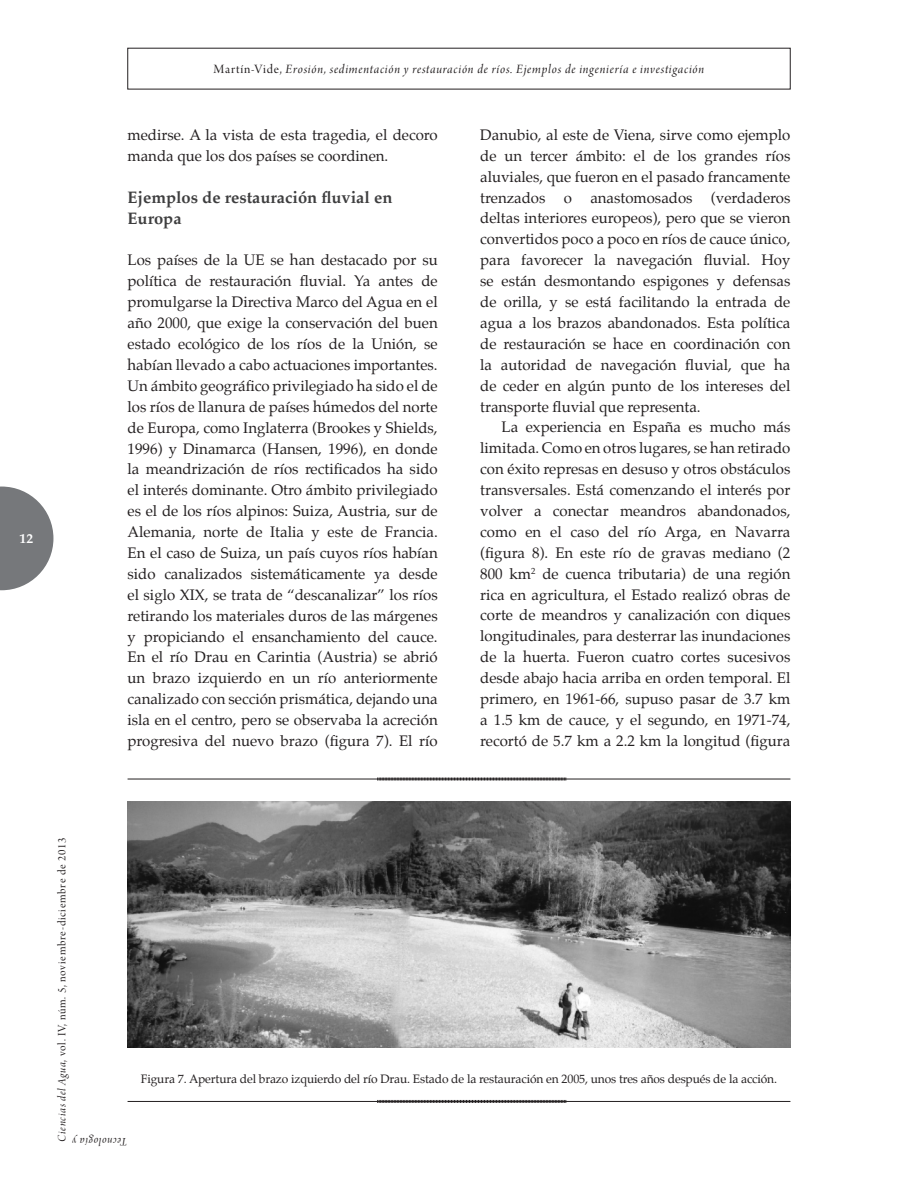
<style>
.page{position:relative;width:918px;height:1188px;background:#fff}
.page>*{position:absolute;margin:0;border:0;box-sizing:border-box;transform-origin:0 0}
.Subtítulos{font:700 16.5px/21px "Palatino";color:#3e3e3f}
.Sin_sangría{font:15px/20.9px "Palatino";color:#231f20;text-align:justify}
.Cuerpo_del_texto{font:15px/20.9px "Palatino";color:#231f20}
.t1{font:13.5px "Arno Pro Italic Display";letter-spacing:.055em;color:#231f20}
.t2{font:700 13.5px "Palatino";color:#fff}
.Tíitulo_de_figuras{font:12px "Palatino";letter-spacing:-.01em;color:#231f20}
.t3{font:12px "Arno Pro Display";letter-spacing:.06em;color:#231f20}
.t4{font:12px "Arno Pro Italic Display";color:#231f20}
.s1{font-family:"Arno Pro Display"}
.s2{font-family:"Arno Pro Italic Display"}
</style>
<div class="page">
<svg style="left:0;top:487px;width:53px;height:103px"></svg>
<img style="left:128px;top:802px;width:662px;height:245px">
<hr style="left:128px;top:1101px;width:662px;height:1px;background:#231f20">
<svg style="left:377px;top:1100px;width:190px;height:3px"></svg>
<hr style="left:128px;top:779px;width:662px;height:1px;background:#231f20">
<svg style="left:377px;top:778px;width:190px;height:3px"></svg>
<p class="t2" style="left:20px;top:526px;width:15px">12</p>
<p class="t1" style="left:214px;top:61px;width:492px"><span class="s1">Martín-Vide,</span> Erosión, sedimentación y restauración de ríos. Ejemplos de ingeniería e investigación</p>
<p class="Cuerpo_del_texto" style="left:128px;top:124px;width:312px">medirse. A la vista de esta tragedia, el decoro manda que los dos países se coordinen.</p>
<p class="Subtítulos" style="left:128px;top:186px;width:266px">Ejemplos de restauración fluvial en<br>Europa</p>
<p class="Sin_sangría" style="left:128px;top:250px;width:312px">Los países de la UE se han destacado por su política de restauración fluvial. Ya antes de promulgarse la Directiva Marco del Agua en el año 2000, que exige la conservación del buen estado ecológico de los ríos de la Unión, se habían llevado a cabo actuaciones importantes.<br>Un ámbito geográfico privilegiado ha sido el de los ríos de llanura de países húmedos del norte de Europa, como Inglaterra (Brookes y Shields, 1996) y Dinamarca (Hansen, 1996), en donde la meandrización de ríos rectificados ha sido el interés dominante. Otro ámbito privilegiado es el de los ríos alpinos: Suiza, Austria, sur de Alemania, norte de Italia y este de Francia.<br>En el caso de Suiza, un país cuyos ríos habían sido canalizados sistemáticamente ya desde el siglo XIX, se trata de “descanalizar” los ríos retirando los materiales duros de las márgenes y propiciando el ensanchamiento del cauce.<br>En el río Drau en Carintia (Austria) se abrió un brazo izquierdo en un río anteriormente canalizado con sección prismática, dejando una isla en el centro, pero se observaba la acreción progresiva del nuevo brazo (figura 7). El río</p>
<p class="Sin_sangría" style="left:480px;top:124px;width:312px">Danubio, al este de Viena, sirve como ejemplo de un tercer ámbito: el de los grandes ríos aluviales, que fueron en el pasado francamente trenzados o anastomosados (verdaderos deltas interiores europeos), pero que se vieron convertidos poco a poco en ríos de cauce único, para favorecer la navegación fluvial. Hoy se están desmontando espigones y defensas de orilla, y se está facilitando la entrada de agua a los brazos abandonados. Esta política de restauración se hace en coordinación con la autoridad de navegación fluvial, que ha de ceder en algún punto de los intereses del transporte fluvial que representa.</p>
<p class="Cuerpo_del_texto" style="left:480px;top:417px;width:312px;text-align:justify;text-indent:21px">La experiencia en España es mucho más limitada. Como en otros lugares, se han retirado con éxito represas en desuso y otros obstáculos transversales. Está comenzando el interés por volver a conectar meandros abandonados, como en el caso del río Arga, en Navarra (figura 8). En este río de gravas mediano (2<br>800 km<sup>2</sup> de cuenca tributaria) de una región rica en agricultura, el Estado realizó obras de corte de meandros y canalización con diques longitudinales, para desterrar las inundaciones de la huerta. Fueron cuatro cortes sucesivos desde abajo hacia arriba en orden temporal. El primero, en 1961-66, supuso pasar de 3.7 km a 1.5 km de cauce, y el segundo, en 1971-74, recortó de 5.7 km a 2.2 km la longitud (figura</p>
<p class="t3" style="left:55px;top:1142px;width:306px;rotate:-90deg"><span class="s2">Ciencias del Agua</span>, vol. IV, núm. 5, noviembre-diciembre de 2013</p>
<p class="t4" style="left:128px;top:1148px;width:57px;rotate:-180deg">aígolonceT y</p>
<p class="Tíitulo_de_figuras" style="left:141px;top:1069px;width:638px">Figura 7. Apertura del brazo izquierdo del río Drau. Estado de la restauración en 2005, unos tres años después de la acción.</p>
</div>
